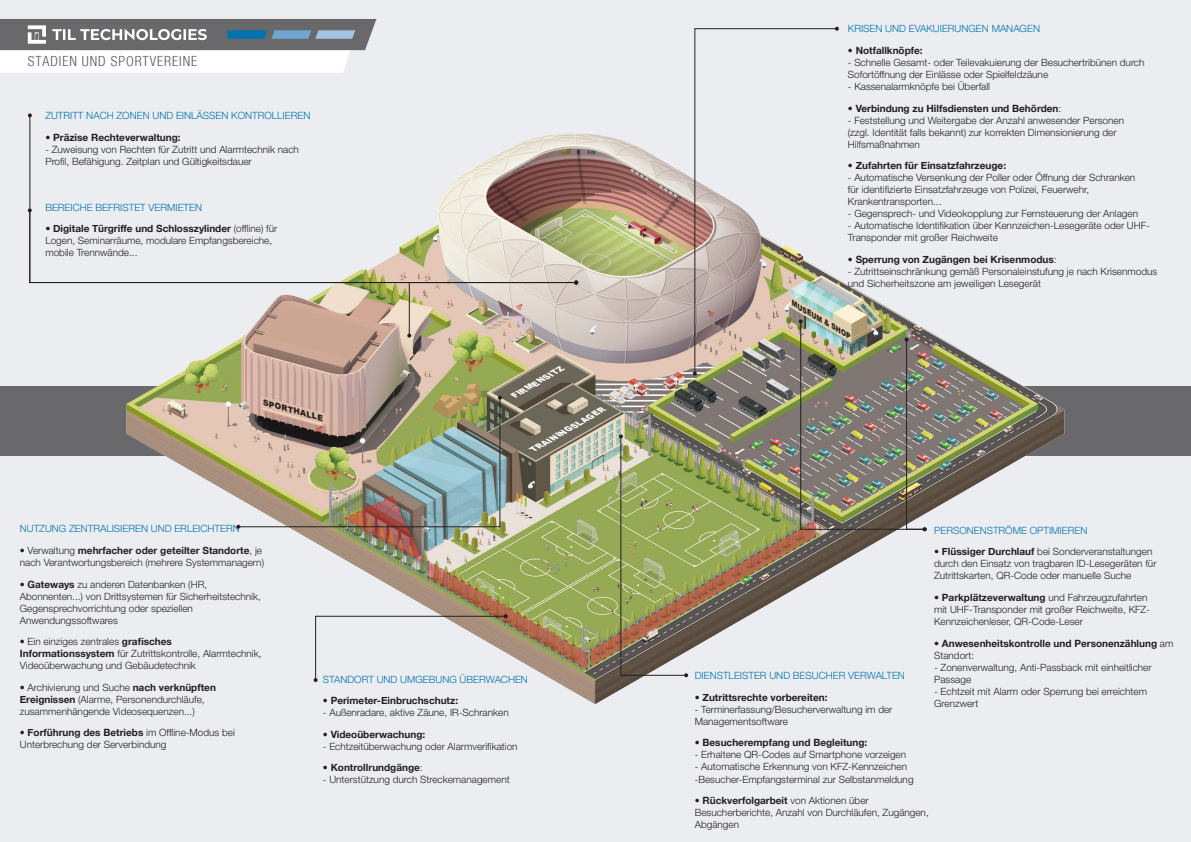
<style>
.page{position:relative;width:1191px;height:842px;background:#ebedf0}
.page>*{position:absolute;margin:0;border:0;box-sizing:border-box;transform-origin:0 0}
.t1{font:300 condensed 14px "Helvetica Neue";letter-spacing:.065em;color:#57585a}
.t2{font:300 10px/12px "Helvetica Neue";color:#231f20}
.t3{font:700 10px/12px "Helvetica Neue";color:#231f20}
.t4{font:300 10px "Helvetica Neue";color:#0073ae}
.t5{font:italic 900 8px "Arial";color:#fff}
.t6{font:italic 900 8px "Arial";color:#231f20}
.t7{font:italic 900 7px "Arial";color:#231f20}
.s1{font-weight:700}
.s2{font-weight:300}
</style>
<div class="page">
<div style="left:0;top:386px;width:1191px;height:70px;background:#69696c"></div>
<img style="left:126px;top:133px;width:938px;height:571px">
<svg style="left:694px;top:28px;width:144px;height:252px"></svg>
<svg style="left:835px;top:27px;width:4px;height:4px"></svg>
<svg style="left:0;top:19px;width:376px;height:54px;background:#afb2b6"></svg>
<svg style="left:29px;top:117px;width:548px;height:167px"></svg>
<svg style="left:28px;top:113px;width:4px;height:4px"></svg>
<img style="left:236px;top:280px;width:690px;height:402px">
<p class="t1" style="left:28px;top:53px;width:171px">STADIEN UND SPORTVEREINE</p>
<p class="t4" style="left:45px;top:109px;width:266px">ZUTRITT NACH ZONEN UND EINLÄSSEN KONTROLLIEREN</p>
<p class="t3" style="left:45px;top:131px;width:137px">• Präzise Rechteverwaltung:</p>
<p class="t2" style="left:45px;top:143px;width:255px">- Zuweisung von Rechten für Zutritt und Alarmtechnik nach<br>Profil, Befähigung. Zeitplan und Gültigkeitsdauer</p>
<p class="t4" style="left:45px;top:201px;width:158px">BEREICHE BEFRISTET VERMIETEN</p>
<p class="t2" style="left:45px;top:222px;width:233px"><span class="s1">• Digitale Türgriffe und Schlosszylinder</span> (offline) für<br>Logen, Seminarräume, modulare Empfangsbereiche, mobile Trennwände...</p>
<p class="t6" style="left:265px;top:397px;width:64px;rotate:15deg">SPORTHALLE</p>
<p class="t5" style="left:511px;top:391px;width:59px;rotate:-30deg">FIRMENSITZ</p>
<p class="t5" style="left:530px;top:445px;width:85px;rotate:-30deg">TRAININGSLAGER</p>
<p class="t4" style="left:20px;top:523px;width:221px">NUTZUNG ZENTRALISIEREN UND ERLEICHTERN</p>
<p class="t2" style="left:20px;top:544px;width:246px"><span class="s1">•</span> Verwaltung <span class="s1">mehrfacher oder geteilter Standorte</span>, je nach Verantwortungsbereich (mehrere Systemmanagern)</p>
<p class="t2" style="left:20px;top:578px;width:242px"><span class="s1">• Gateways</span> zu anderen Datenbanken (HR, Abonnenten...) von Drittsystemen für Sicherheitstechnik, Gegensprechvorrichtung oder speziellen Anwendungssoftwares</p>
<p class="t2" style="left:20px;top:635px;width:243px"><span class="s1">•</span> Ein einziges zentrales <span class="s1">grafisches<br>Informationssystem</span> für Zutrittskontrolle, Alarmtechnik,<br>Videoüberwachung und Gebäudetechnik</p>
<p class="t2" style="left:20px;top:681px;width:198px"><span class="s1">•</span> Archivierung und Suche <span class="s1">nach verknüpften<br>Ereignissen</span> (Alarme, Personendurchläufe, zusammenhängende Videosequenzen...)</p>
<p class="t2" style="left:20px;top:727px;width:217px"><span class="s1">• Forführung des Betriebs</span> im Offline-Modus bei<br>Unterbrechung der Serverbindung</p>
<p class="t4" style="left:323px;top:673px;width:207px">STANDORT UND UMGEBUNG ÜBERWACHEN</p>
<p class="t3" style="left:323px;top:694px;width:137px">• Perimeter-Einbruchschutz:</p>
<p class="t2" style="left:323px;top:706px;width:187px">- Außenradare, aktive Zäune, IR-Schranken</p>
<p class="t3" style="left:323px;top:728px;width:104px">• Videoüberwachung:</p>
<p class="t2" style="left:323px;top:740px;width:196px">- Echtzeitüberwachung oder Alarmverifikation</p>
<p class="t3" style="left:323px;top:762px;width:101px">• Kontrollrundgänge<span class="s2">:</span></p>
<p class="t2" style="left:323px;top:774px;width:188px">- Unterstützung durch Streckemanagement</p>
<p class="t4" style="left:848px;top:23px;width:194px">KRISEN UND EVAKUIERUNGEN MANAGEN</p>
<p class="t3" style="left:848px;top:44px;width:76px">• Notfallknöpfe:</p>
<p class="t2" style="left:848px;top:56px;width:298px">- Schnelle Gesamt- oder Teilevakuierung der Besuchertribünen durch<br>Sofortöffnung der Einlässe oder Spielfeldzäune</p>
<p class="t2" style="left:848px;top:80px;width:144px">- Kassenalarmknöpfe bei Überfall</p>
<p class="t3" style="left:848px;top:102px;width:215px">• Verbindung zu Hilfsdiensten und Behörden<span class="s2">:</span></p>
<p class="t2" style="left:848px;top:114px;width:278px">- Feststellung und Weitergabe der Anzahl anwesender Personen (zzgl. Identität falls bekannt) zur korrekten Dimensionierung der<br>Hilfsmaßnahmen</p>
<p class="t3" style="left:848px;top:159px;width:160px">• Zufahrten für Einsatzfahrzeuge:</p>
<p class="t2" style="left:848px;top:171px;width:289px">- Automatische Versenkung der Poller oder Öffnung der Schranken für identifizierte Einsatzfahrzeuge von Polizei, Feuerwehr,<br>Krankentransporten...</p>
<p class="t2" style="left:848px;top:207px;width:292px">- Gegensprech- und Videokopplung zur Fernsteuerung der Anlagen</p>
<p class="t2" style="left:848px;top:219px;width:303px">- Automatische Identifikation über Kennzeichen-Lesegeräte oder UHF-<br>Transponder mit großer Reichweite</p>
<p class="t3" style="left:848px;top:253px;width:210px">• Sperrung von Zugängen bei Krisenmodus<span class="s2">:</span></p>
<p class="t2" style="left:848px;top:265px;width:311px">- Zutrittseinschränkung gemäß Personaleinstufung je nach Krisenmodus und Sicherheitszone am jeweiligen Lesegerät</p>
<p class="t7" style="left:795px;top:299px;width:69px;rotate:30deg">MUSEUM &amp; SHOP</p>
<p class="t4" style="left:934px;top:524px;width:155px">PERSONENSTRÖME OPTIMIEREN</p>
<p class="t2" style="left:934px;top:546px;width:224px"><span class="s1">• Flüssiger Durchlauf</span> bei Sonderveranstaltungen durch den Einsatz von tragbaren ID-Lesegeräten für<br>Zutrittskarten, QR-Code oder manuelle Suche</p>
<p class="t2" style="left:934px;top:591px;width:217px"><span class="s1">• Parkplätzeverwaltung</span> und Fahrzeugzufahrten mit UHF-Transponder mit großer Reichweite, KFZ-<br>Kennzeichenleser, QR-Code-Leser</p>
<p class="t3" style="left:934px;top:637px;width:241px">• Anwesenheitskontrolle und Personenzählung <span class="s2">am<br>Standort:</span></p>
<p class="t2" style="left:934px;top:661px;width:219px">- Zonenverwaltung, Anti-Passback mit einheitlicher<br>Passage</p>
<p class="t2" style="left:934px;top:685px;width:214px">- Echtzeit mit Alarm oder Sperrung bei erreichtem<br>Grenzwert</p>
<p class="t4" style="left:694px;top:670px;width:212px">DIENSTLEISTER UND BESUCHER VERWALTEN</p>
<p class="t3" style="left:694px;top:691px;width:134px">• Zutrittsrechte vorbereiten:</p>
<p class="t2" style="left:694px;top:703px;width:199px">- Terminerfassung/Besucherverwaltung im der<br>Managementsoftware</p>
<p class="t3" style="left:694px;top:737px;width:174px">• Besucherempfang und Begleitung:</p>
<p class="t2" style="left:694px;top:749px;width:213px">- Erhaltene QR-Codes auf Smartphone vorzeigen</p>
<p class="t2" style="left:694px;top:761px;width:214px">- Automatische Erkennung von KFZ-Kennzeichen</p>
<p class="t2" style="left:694px;top:773px;width:220px">-Besucher-Empfangsterminal zur Selbstanmeldung</p>
<p class="t2" style="left:694px;top:794px;width:235px"><span class="s1">• Rückverfolgarbeit</span> von Aktionen über<br>Besucherberichte, Anzahl von Durchläufen, Zugängen,<br>Abgängen</p>
</div>
